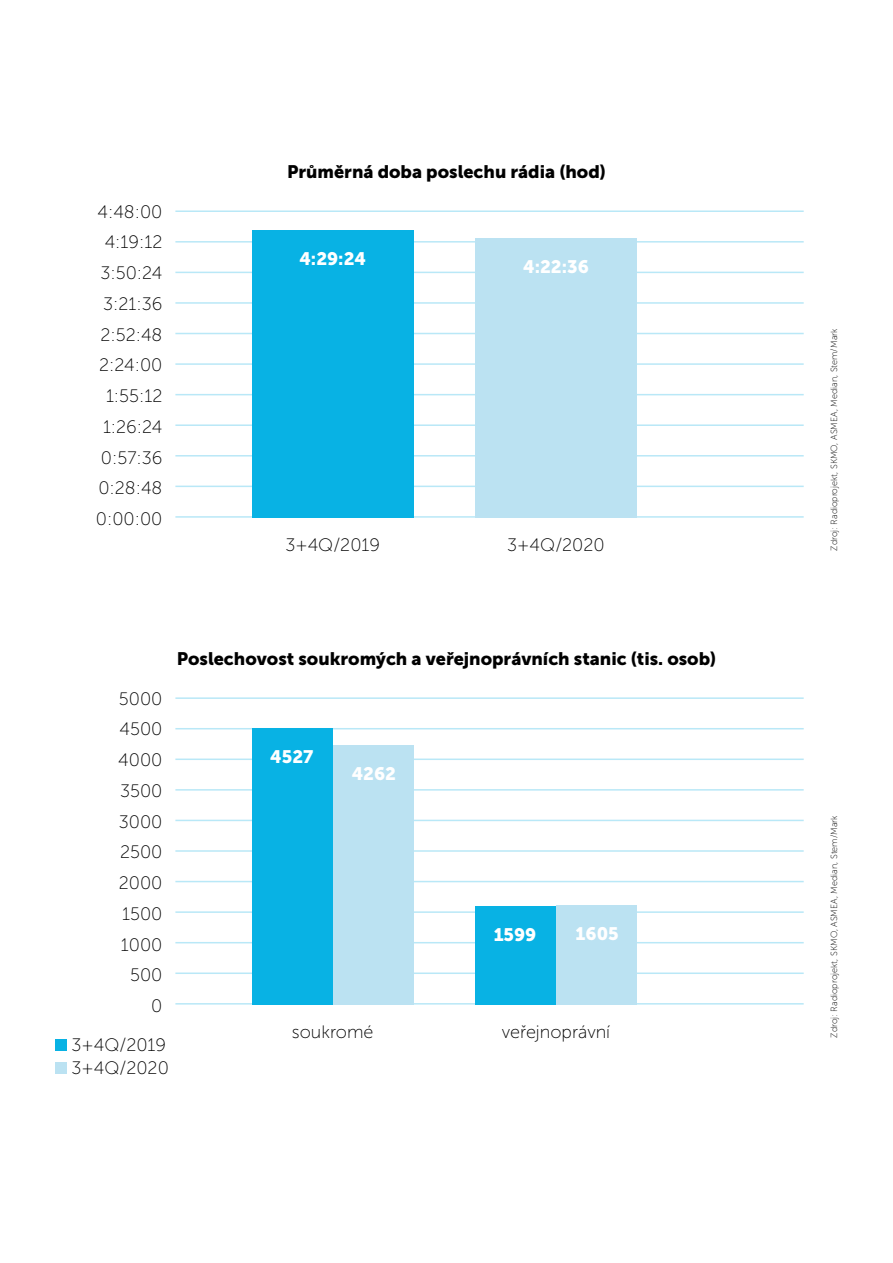
<style>
.page{position:relative;width:893px;height:1263px;background:#fff}
.page>*{position:absolute;margin:0;border:0;box-sizing:border-box;transform-origin:0 0}
.t1{font:18px/30.8px "Museo Sans 100";color:#000;text-align:center}
.t2{font:18px "Museo Sans 900";color:#000}
.t3{font:18px "Museo Sans 900";color:#fff}
.t4{font:9px "Museo Sans 100";color:#000}
</style>
<div class="page">
<hr style="left:175px;top:516px;width:629px;height:2px;background:#b9e8f7">
<hr style="left:175px;top:333px;width:629px;height:1px;background:#b9e8f7">
<hr style="left:175px;top:394px;width:629px;height:1px;background:#b9e8f7">
<hr style="left:175px;top:455px;width:629px;height:1px;background:#b9e8f7">
<hr style="left:175px;top:210px;width:629px;height:2px;background:#b9e8f7">
<hr style="left:175px;top:302px;width:629px;height:2px;background:#b9e8f7">
<hr style="left:175px;top:272px;width:629px;height:1px;background:#b9e8f7">
<hr style="left:175px;top:241px;width:629px;height:2px;background:#b9e8f7">
<hr style="left:175px;top:363px;width:629px;height:2px;background:#b9e8f7">
<hr style="left:175px;top:424px;width:629px;height:2px;background:#b9e8f7">
<hr style="left:175px;top:486px;width:629px;height:1px;background:#b9e8f7">
<div style="left:252px;top:230px;width:162px;height:288px;background:#08b2e4"></div>
<div style="left:475px;top:238px;width:162px;height:280px;background:#bbe2f2"></div>
<hr style="left:175px;top:1003px;width:629px;height:1px;background:#b9e8f7">
<hr style="left:175px;top:820px;width:629px;height:1px;background:#b9e8f7">
<hr style="left:175px;top:881px;width:629px;height:1px;background:#b9e8f7">
<hr style="left:175px;top:942px;width:629px;height:1px;background:#b9e8f7">
<hr style="left:175px;top:697px;width:629px;height:2px;background:#b9e8f7">
<hr style="left:175px;top:789px;width:629px;height:2px;background:#b9e8f7">
<hr style="left:175px;top:758px;width:629px;height:2px;background:#b9e8f7">
<hr style="left:175px;top:728px;width:629px;height:1px;background:#b9e8f7">
<hr style="left:175px;top:850px;width:629px;height:2px;background:#b9e8f7">
<hr style="left:175px;top:911px;width:629px;height:2px;background:#b9e8f7">
<hr style="left:175px;top:972px;width:629px;height:2px;background:#b9e8f7">
<div style="left:252px;top:728px;width:81px;height:276px;background:#08b2e4"></div>
<div style="left:55px;top:1039px;width:11px;height:12px;background:#08b2e4"></div>
<div style="left:55px;top:1062px;width:11px;height:11px;background:#bbe2f2"></div>
<div style="left:333px;top:745px;width:81px;height:259px;background:#bbe2f2"></div>
<div style="left:475px;top:906px;width:81px;height:98px;background:#08b2e4"></div>
<div style="left:556px;top:905px;width:81px;height:99px;background:#bbe2f2"></div>
<p class="t1" style="left:96px;top:196px;width:68px">4:48:00<br>4:19:12<br>3:50:24<br>3:21:36<br>2:52:48<br>2:24:00<br>1:55:12<br>1:26:24<br>0:57:36<br>0:28:48<br>0:00:00</p>
<p class="t2" style="left:287px;top:162px;width:320px">Průměrná doba poslechu rádia (hod)</p>
<p class="t3" style="left:299px;top:249px;width:68px">4:29:24</p>
<p class="t3" style="left:523px;top:256px;width:67px">4:22:36</p>
<p class="t1" style="left:285px;top:529px;width:96px">3+4Q/2019</p>
<p class="t1" style="left:507px;top:529px;width:99px">3+4Q/2020</p>
<p class="t1" style="left:118px;top:683px;width:46px;text-align:right">5000<br>4500<br>4000<br>3500<br>3000<br>2500<br>2000<br>1500<br>1000<br>500<br>0</p>
<p class="t1" style="left:71px;top:1034px;width:99px;line-height:22.5px;text-align:left">3+4Q/2019<br>3+4Q/2020</p>
<p class="t2" style="left:177px;top:649px;width:541px">Poslechovost soukromých a veřejnoprávních stanic (tis. osob)</p>
<p class="t3" style="left:270px;top:746px;width:45px">4527</p>
<p class="t3" style="left:352px;top:763px;width:46px">4262</p>
<p class="t3" style="left:494px;top:924px;width:44px">1599</p>
<p class="t3" style="left:576px;top:924px;width:45px">1605</p>
<p class="t1" style="left:292px;top:1016px;width:83px">soukromé</p>
<p class="t1" style="left:502px;top:1016px;width:110px">veřejnoprávní</p>
<p class="t4" style="left:829px;top:551px;width:224px;rotate:-90deg">Zdroj: Radioprojekt, SKMO, ASMEA, Median, Stem/Mark</p>
<p class="t4" style="left:829px;top:1037px;width:224px;rotate:-90deg">Zdroj: Radioprojekt, SKMO, ASMEA, Median, Stem/Mark</p>
</div>
